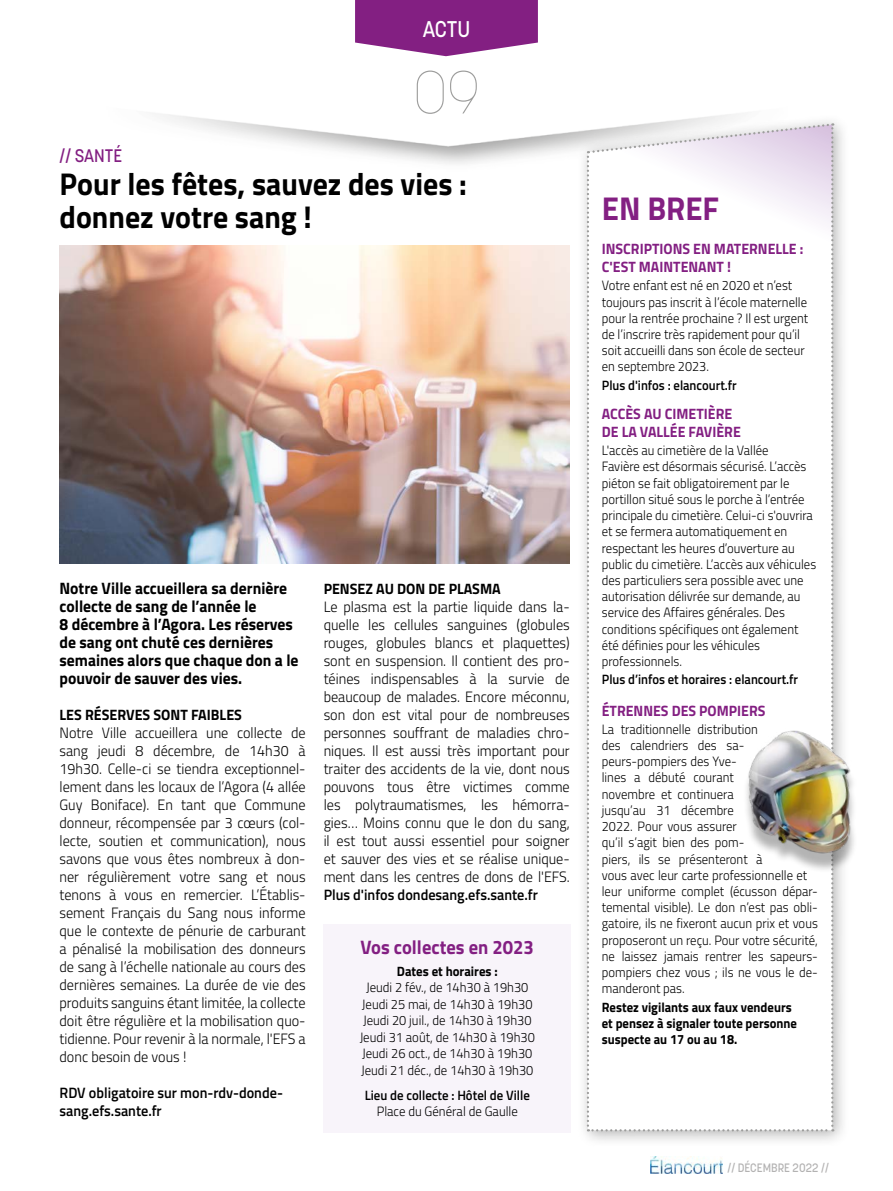
<style>
.page{position:relative;width:893px;height:1191px;background:#fff}
.page>*{position:absolute;margin:0;border:0;box-sizing:border-box;transform-origin:0 0}
.t1{font:100 60px "Korolev";color:#9d9d9c;scale:.95 1}
.t2{font:700 33px "Cairo";color:#831f82;scale:.94 1}
.t3{font:700 31.5px/33px "Cairo";color:#000;scale:.95 1}
.t4{font:500 22.5px "Korolev";color:#fff;scale:.95 1}
.t5{font:700 19.5px "Cairo";color:#831f82;scale:.95 1}
.t6{font:500 18px "Korolev";color:#831f82;scale:.95 1}
.t7{font:700 16.5px/18px "Cairo";color:#000;scale:.95 1}
.t8{font:300 15px/18px "Cairo";color:#000;text-align:justify;scale:.95 1}
.t9{font:700 15px/18px "Cairo";color:#831f82;scale:.94 1}
.t10{font:600 15px/18px "Cairo";color:#000;scale:.95 1}
.t11{font:700 15px "Cairo";color:#000;scale:.95 1}
.t12{font:300 13.5px/16.2px "Cairo";color:#000;scale:.94 1}
.t13{font:300 13.5px/16.5px "Cairo";color:#000;text-align:center;scale:.95 1}
.t14{font:700 13.5px/16.2px "Cairo";color:#000;scale:.94 1}
.t15{font:600 13.5px "Cairo";color:#000;scale:.94 1}
.t16{font:600 13.5px "Cairo";color:#000;scale:.95 1}
.t17{font:700 13.5px "Cairo";color:#000;scale:.95 1}
.t18{font:500 12.15px "Korolev";color:#b3b2b2;scale:.95 1}
</style>
<div class="page">
<img style="left:651px;top:1157px;width:72px;height:16px">
<img style="left:160px;top:56px;width:416px;height:108px">
<svg style="left:355px;top:0;width:183px;height:56px;background:#913990"></svg>
<div style="left:576px;top:113px;width:274px;height:1034px;background:#000;opacity:.3"></div>
<svg style="left:587px;top:122px;width:246px;height:1009px"></svg>
<img style="left:60px;top:246px;width:510px;height:317px">
<div style="left:324px;top:924px;width:247px;height:208px;background:#f8f4fa"></div>
<div style="left:743px;top:737px;width:115px;height:136px;background:#000;opacity:.3"></div>
<img style="left:732px;top:716px;width:126px;height:145px">
<h3 class="t4" style="left:423px;top:15px;width:51px">ACTU</h3>
<h1 class="t1" style="left:413px;top:54px;width:71px">09</h1>
<p class="t6" style="left:60px;top:144px;width:67px">// SANTÉ</p>
<h3 class="t3" style="left:60px;top:167px;width:430px">Pour les fêtes, sauvez des vies : donnez votre sang !</h3>
<p class="t7" style="left:60px;top:579px;width:253px">Notre Ville accueillera sa dernière collecte de sang de l’année le<br>8 décembre à l’Agora. Les réserves de sang ont chuté ces dernières semaines alors que chaque don a le pouvoir de sauver des vies.</p>
<p class="t11" style="left:60px;top:703px;width:194px">LES RÉSERVES SONT FAIBLES</p>
<p class="t8" style="left:60px;top:724px;width:261px">Notre Ville accueillera une collecte de sang jeudi 8 décembre, de 14h30 à 19h30. Celle-ci se tiendra exceptionnel&shy;lement dans les locaux de l’Agora (4 allée Guy Boniface). En tant que Commune donneur, récompensée par 3 cœurs (col&shy;lecte, soutien et communication), nous savons que vous êtes nombreux à don&shy;ner régulièrement votre sang et nous tenons à vous en remercier. L’Établis&shy;sement Français du Sang nous informe que le contexte de pénurie de carburant a pénalisé la mobilisation des donneurs de sang à l’échelle nationale au cours des dernières semaines. La durée de vie des produits sanguins étant limitée, la collecte doit être régulière et la mobilisation quo&shy;tidienne. Pour revenir à la normale, l'EFS a donc besoin de vous !</p>
<p class="t10" style="left:60px;top:1084px;width:237px">RDV obligatoire sur mon-rdv-donde&shy;sang.efs.sante.fr</p>
<p class="t11" style="left:324px;top:577px;width:188px">PENSEZ AU DON DE PLASMA</p>
<p class="t8" style="left:324px;top:598px;width:261px">Le plasma est la partie liquide dans la&shy;quelle les cellules sanguines (globules rouges, globules blancs et plaquettes) sont en suspension. Il contient des pro&shy;téines indispensables à la survie de beaucoup de malades. Encore méconnu, son don est vital pour de nombreuses personnes souffrant de maladies chro&shy;niques. Il est aussi très important pour traiter des accidents de la vie, dont nous pouvons tous être victimes comme les polytraumatismes, les hémorra&shy;gies… Moins connu que le don du sang, il est tout aussi essentiel pour soigner et sauver des vies et se réalise unique&shy;ment dans les centres de dons de l'EFS.</p>
<p class="t10" style="left:324px;top:886px;width:227px">Plus d'infos dondesang.efs.sante.fr</p>
<h3 class="t5" style="left:361px;top:930px;width:184px">Vos collectes en 2023</h3>
<p class="t17" style="left:397px;top:960px;width:108px">Dates et horaires :</p>
<p class="t13" style="left:360px;top:979px;width:186px">Jeudi 2 fév., de 14h30 à 19h30<br>Jeudi 25 mai, de 14h30 à 19h30<br>Jeudi 20 juil., de 14h30 à 19h30<br>Jeudi 31 août, de 14h30 à 19h30<br>Jeudi 26 oct., de 14h30 à 19h30<br>Jeudi 21 déc., de 14h30 à 19h30</p>
<p class="t16" style="left:365px;top:1085px;width:175px">Lieu de collecte : Hôtel de Ville</p>
<p class="t13" style="left:377px;top:1103px;width:150px">Place du Général de Gaulle</p>
<h2 class="t2" style="left:602px;top:181px;width:126px">EN BREF</h2>
<p class="t9" style="left:602px;top:240px;width:216px">INSCRIPTIONS EN MATERNELLE :<br>C'EST MAINTENANT !</p>
<p class="t12" style="left:602px;top:277px;width:221px">Votre enfant est né en 2020 et n’est toujours pas inscrit à l’école maternelle pour la rentrée prochaine ? Il est urgent de l’inscrire très rapidement pour qu’il soit accueilli dans son école de secteur en septembre 2023.</p>
<p class="t15" style="left:602px;top:375px;width:145px">Plus d'infos : elancourt.fr</p>
<p class="t9" style="left:602px;top:404px;width:149px">ACCÈS AU CIMETIÈRE<br>DE LA VALLÉE FAVIÈRE</p>
<p class="t12" style="left:602px;top:442px;width:230px">L'accès au cimetière de la Vallée<br>Favière est désormais sécurisé. L’accès piéton se fait obligatoirement par le portillon situé sous le porche à l’entrée principale du cimetière. Celui-ci s'ouvrira et se fermera automatiquement en respectant les heures d’ouverture au public du cimetière. L’accès aux véhicules des particuliers sera possible avec une autorisation délivrée sur demande, au service des Affaires générales. Des conditions spécifiques ont également été définies pour les véhicules professionnels.</p>
<p class="t15" style="left:602px;top:669px;width:210px">Plus d’infos et horaires : elancourt.fr</p>
<p class="t9" style="left:602px;top:701px;width:176px">ÉTRENNES DES POMPIERS</p>
<p class="t12" style="left:602px;top:721px;width:231px">La traditionnelle distribution<br>des calendriers des sa&shy;peurs-pompiers des Yve-<br>lines a débuté courant<br>novembre et continuera<br>jusqu’au 31 décembre<br>2022. Pour vous assurer<br>qu’il s’agit bien des pom-<br>piers, ils se présenteront à<br>vous avec leur carte professionnelle et leur uniforme complet (écusson dépar&shy;temental visible). Le don n’est pas obli&shy;gatoire, ils ne fixeront aucun prix et vous proposeront un reçu. Pour votre sécurité, ne laissez jamais rentrer les sapeurs&shy;pompiers chez vous ; ils ne vous le de&shy;manderont pas.</p>
<p class="t14" style="left:602px;top:998px;width:209px">Restez vigilants aux faux vendeurs et pensez à signaler toute personne suspecte au 17 ou au 18.</p>
<p class="t18" style="left:728px;top:1160px;width:108px">// DÉCEMBRE 2022 //</p>
</div>
